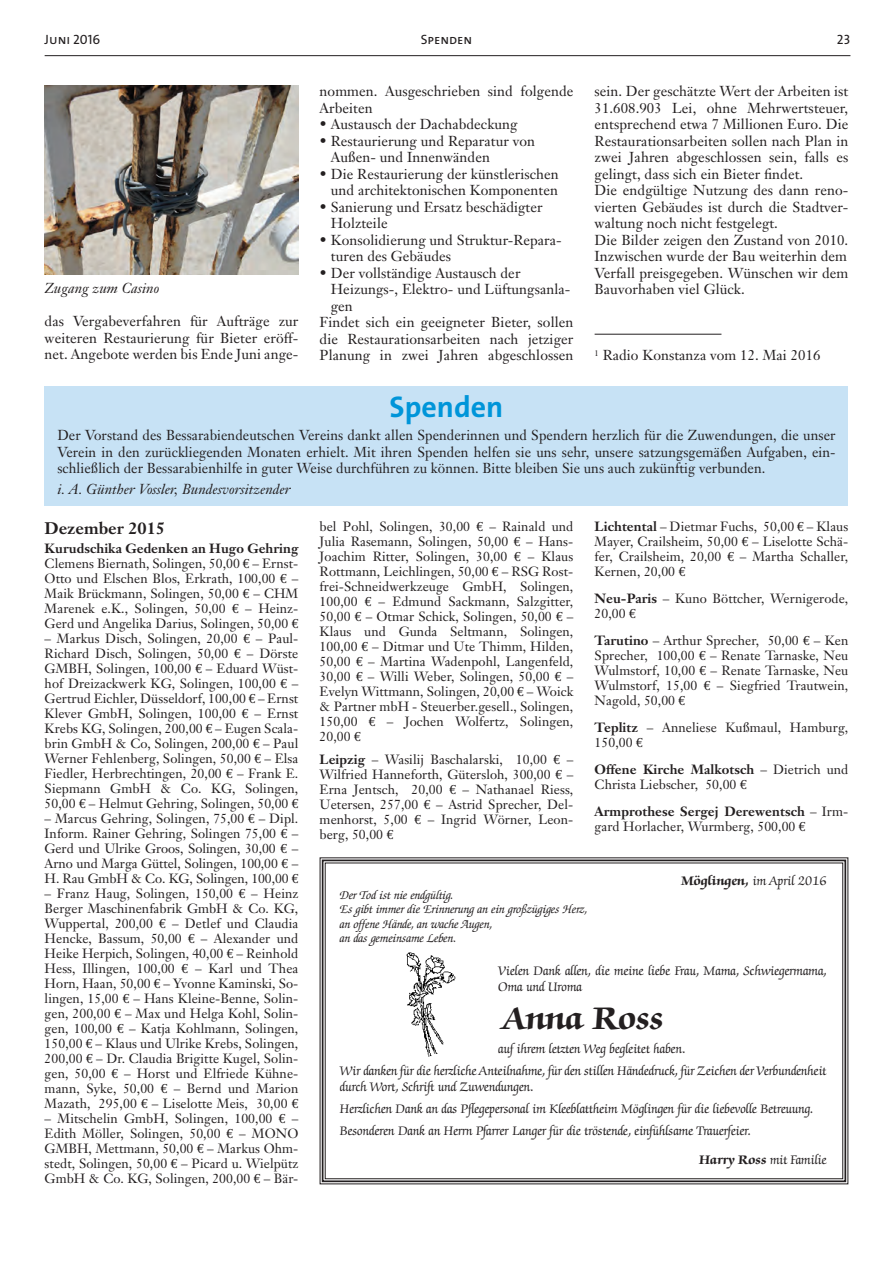
<style>
.page{position:relative;width:893px;height:1263px;background:#fff}
.page>*{position:absolute;margin:0;border:0;box-sizing:border-box;transform-origin:0 0}
.t1{font:700 36px "Zapf Chancery";letter-spacing:-.01em;color:#231f20}
.t2{font:700 30px "The Sans B7";color:#0095d9}
.t3{font:700 16.5px "Janson Text";color:#231f20}
.t4{font:14.25px/16.5px "Janson Text";letter-spacing:.005em;color:#231f20}
.t5{font:14.25px/22.2px "Zapf Chancery";color:#231f20}
.t6{font:italic 14.25px "Janson Text";letter-spacing:.005em;color:#231f20}
.t7{font:13.5px "The Sans Caps";color:#231f20}
.t8{font:13.2px/15px "Janson Text";letter-spacing:.005em;color:#231f20;text-align:justify}
.t9{font:italic 12.75px/14.2px "Zapf Chancery";color:#231f20}
.s1{font-weight:700}
.s2{font-family:"Euro Serif"}
</style>
<div class="page">
<hr style="left:45px;top:55px;width:805px;height:1px;background:#231f20">
<svg style="left:319px;top:857px;width:530px;height:328px"></svg>
<div style="left:322px;top:859px;width:524px;height:323px;border:2px solid #231f20"></div>
<div style="left:325px;top:862px;width:518px;height:317px;border:1px solid #231f20"></div>
<div style="left:45px;top:386px;width:803px;height:119px;background:#c7e2f5"></div>
<img style="left:45px;top:85px;width:253px;height:189px">
<hr style="left:595px;top:334px;width:126px;height:1px;background:#231f20">
<p class="t7" style="left:45px;top:28px;width:57px">Juni 2016</p>
<p class="t7" style="left:421px;top:28px;width:53px">Spenden</p>
<p class="t7" style="left:837px;top:28px;width:15px">23</p>
<p class="t6" style="left:45px;top:279px;width:116px">Zugang zum Casino</p>
<p class="t4" style="left:45px;top:313px;width:255px;text-align:justify">das Vergabeverfahren für Aufträge zur weiteren Restaurierung für Bieter eröff&shy;net. Angebote werden bis Ende Juni ange-</p>
<p class="t4" style="left:320px;top:83px;width:255px">nommen. Ausgeschrieben sind folgende<br>Arbeiten</p>
<p class="t4" style="left:320px;top:116px;width:200px">• Austausch der Dachabdeckung</p>
<p class="t4" style="left:331px;top:132px;width:206px;text-indent:-11px">• Restaurierung und Reparatur von<br>Außen- und Innenwänden</p>
<p class="t4" style="left:320px;top:165px;width:241px;text-align:right">• Die Restaurierung der künstlerischen und architektonischen Komponenten</p>
<p class="t4" style="left:331px;top:198px;width:213px;text-indent:-11px">• Sanierung und Ersatz beschädigter<br>Holzteile</p>
<p class="t4" style="left:331px;top:231px;width:232px;text-indent:-11px">• Konsolidierung und Struktur-Repara&shy;turen des Gebäudes</p>
<p class="t4" style="left:320px;top:264px;width:202px">• Der vollständige Austausch der</p>
<p class="t4" style="left:331px;top:281px;width:241px">Heizungs-, Elektro- und Lüftungsanla-</p>
<p class="t4" style="left:331px;top:297px;width:24px">gen</p>
<p class="t4" style="left:320px;top:314px;width:255px">Findet sich ein geeigneter Bieter, sollen</p>
<p class="t4" style="left:320px;top:330px;width:255px">die Restaurationsarbeiten nach jetziger</p>
<p class="t4" style="left:320px;top:347px;width:255px">Planung in zwei Jahren abgeschlossen</p>
<p class="t4" style="left:595px;top:83px;width:255px">sein. Der geschätzte Wert der Arbeiten ist 31.608.903 Lei, ohne Mehrwertsteuer, entsprechend etwa 7 Millionen Euro. Die Restaurationsarbeiten sollen nach Plan in zwei Jahren abgeschlossen sein, falls es gelingt, dass sich ein Bieter findet.<br>Die endgültige Nutzung des dann reno&shy;vierten Gebäudes ist durch die Stadtver&shy;waltung noch nicht festgelegt.<br>Die Bilder zeigen den Zustand von 2010.<br>Inzwischen wurde der Bau weiterhin dem Verfall preisgegeben. Wünschen wir dem Bauvorhaben viel Glück.</p>
<p class="t4" style="left:595px;top:347px;width:227px"><sup>1</sup> Radio Konstanza vom 12. Mai 2016</p>
<h2 class="t2" style="left:390px;top:391px;width:115px">Spenden</h2>
<p class="t4" style="left:57px;top:427px;width:780px;text-align:justify">Der Vorstand des Bessarabiendeutschen Vereins dankt allen Spenderinnen und Spendern herzlich für die Zuwendungen, die unser Verein in den zurückliegenden Monaten erhielt. Mit ihren Spenden helfen sie uns sehr, unsere satzungsgemäßen Aufgaben, ein&shy;schließlich der Bessarabienhilfe in guter Weise durchführen zu können. Bitte bleiben Sie uns auch zukünftig verbunden.</p>
<p class="t6" style="left:57px;top:480px;width:235px">i. A. Günther Vossler, Bundesvorsitzender</p>
<p class="t3" style="left:45px;top:517px;width:122px">Dezember 2015</p>
<p class="t8" style="left:45px;top:541px;width:255px"><span class="s1">Kurudschika Gedenken an Hugo Gehring </span>Clemens Biernath, Solingen, 50,00 <span class="s2">€</span> – Ernst-Otto und Elschen Blos, Erkrath, 100,00 <span class="s2">€</span> – Maik Brückmann, Solingen, 50,00 <span class="s2">€</span> – CHM Marenek e.K., Solingen, 50,00 <span class="s2">€</span> – Heinz-Gerd und Angelika Darius, Solingen, 50,00 <span class="s2">€</span></p>
<p class="t8" style="left:45px;top:631px;width:255px">– Markus Disch, Solingen, 20,00 <span class="s2">€</span> – Paul-Richard Disch, Solingen, 50,00 <span class="s2">€</span> – Dörste GMBH, Solingen, 100,00 <span class="s2">€</span> – Eduard Wüst&shy;hof Dreizackwerk KG, Solingen, 100,00 <span class="s2">€</span> – Gertrud Eichler, Düsseldorf, 100,00 <span class="s2">€</span> – Ernst Klever GmbH, Solingen, 100,00 <span class="s2">€</span> – Ernst Krebs KG, Solingen, 200,00 <span class="s2">€</span> – Eugen Scala&shy;brin GmbH &amp; Co, Solingen, 200,00 <span class="s2">€</span> – Paul Werner Fehlenberg, Solingen, 50,00 <span class="s2">€</span> – Elsa Fiedler, Herbrechtingen, 20,00 <span class="s2">€</span> – Frank E.<br>Siepmann GmbH &amp; Co. KG, Solingen, 50,00 <span class="s2">€</span> – Helmut Gehring, Solingen, 50,00 <span class="s2">€</span></p>
<p class="t8" style="left:45px;top:811px;width:255px">– Marcus Gehring, Solingen, 75,00 <span class="s2">€</span> – Dipl.<br>Inform. Rainer Gehring, Solingen 75,00 <span class="s2">€</span> – Gerd und Ulrike Groos, Solingen, 30,00 <span class="s2">€</span> – Arno und Marga Güttel, Solingen, 100,00 <span class="s2">€</span> – H. Rau GmbH &amp; Co. KG, Solingen, 100,00 <span class="s2">€</span></p>
<p class="t8" style="left:45px;top:886px;width:255px">– Franz Haug, Solingen, 150,00 <span class="s2">€</span> – Heinz Berger Maschinenfabrik GmbH &amp; Co. KG, Wuppertal, 200,00 <span class="s2">€</span> – Detlef und Claudia Hencke, Bassum, 50,00 <span class="s2">€</span> – Alexander und Heike Herpich, Solingen, 40,00 <span class="s2">€</span> – Reinhold Hess, Illingen, 100,00 <span class="s2">€</span> – Karl und Thea Horn, Haan, 50,00 <span class="s2">€</span> – Yvonne Kaminski, So&shy;lingen, 15,00 <span class="s2">€</span> – Hans Kleine-Benne, Solin&shy;gen, 200,00 <span class="s2">€</span> – Max und Helga Kohl, Solin&shy;gen, 100,00 <span class="s2">€</span> – Katja Kohlmann, Solingen, 150,00 <span class="s2">€</span> – Klaus und Ulrike Krebs, Solingen, 200,00 <span class="s2">€</span> – Dr. Claudia Brigitte Kugel, Solin&shy;gen, 50,00 <span class="s2">€</span> – Horst und Elfriede Kühne&shy;mann, Syke, 50,00 <span class="s2">€</span> – Bernd und Marion Mazath, 295,00 <span class="s2">€</span> – Liselotte Meis, 30,00 <span class="s2">€</span></p>
<p class="t8" style="left:45px;top:1111px;width:255px">– Mitschelin GmbH, Solingen, 100,00 <span class="s2">€</span> – Edith Möller, Solingen, 50,00 <span class="s2">€</span> – MONO GMBH, Mettmann, 50,00 <span class="s2">€</span> – Markus Ohm&shy;stedt, Solingen, 50,00 <span class="s2">€</span> – Picard u. Wielpütz GmbH &amp; Co. KG, Solingen, 200,00 <span class="s2">€</span> – Bär-</p>
<p class="t8" style="left:595px;top:519px;width:255px"><span class="s1">Lichtental</span> – Dietmar Fuchs, 50,00 <span class="s2">€</span> – Klaus Mayer, Crailsheim, 50,00 <span class="s2">€</span> – Liselotte Schä&shy;fer, Crailsheim, 20,00 <span class="s2">€</span> – Martha Schaller, Kernen, 20,00 <span class="s2">€</span></p>
<p class="t8" style="left:595px;top:591px;width:255px"><span class="s1">Neu-Paris</span> – Kuno Böttcher, Wernigerode,<br>20,00 <span class="s2">€</span></p>
<p class="t8" style="left:595px;top:633px;width:255px"><span class="s1">Tarutino</span> – Arthur Sprecher, 50,00 <span class="s2">€</span> – Ken Sprecher, 100,00 <span class="s2">€</span> – Renate Tarnaske, Neu Wulmstorf, 10,00 <span class="s2">€</span> – Renate Tarnaske, Neu Wulmstorf, 15,00 <span class="s2">€</span> – Siegfried Trautwein, Nagold, 50,00 <span class="s2">€</span></p>
<p class="t8" style="left:595px;top:719px;width:255px"><span class="s1">Teplitz</span> – Anneliese Kußmaul, Hamburg,<br>150,00 <span class="s2">€</span></p>
<p class="t8" style="left:595px;top:761px;width:255px"><span class="s1">Offene Kirche Malkotsch</span> – Dietrich und<br>Christa Liebscher, 50,00 <span class="s2">€</span></p>
<p class="t8" style="left:595px;top:803px;width:255px"><span class="s1">Armprothese Sergej Derewentsch</span> – Irm&shy;gard Horlacher, Wurmberg, 500,00 <span class="s2">€</span></p>
<p class="t8" style="left:320px;top:519px;width:255px">bel Pohl, Solingen, 30,00 <span class="s2">€</span> – Rainald und Julia Rasemann, Solingen, 50,00 <span class="s2">€</span> – Hans-Joachim Ritter, Solingen, 30,00 <span class="s2">€</span> – Klaus Rottmann, Leichlingen, 50,00 <span class="s2">€</span> – RSG Rost&shy;frei-Schneidwerkzeuge GmbH, Solingen, 100,00 <span class="s2">€</span> – Edmund Sackmann, Salzgitter, 50,00 <span class="s2">€</span> – Otmar Schick, Solingen, 50,00 <span class="s2">€</span> – Klaus und Gunda Seltmann, Solingen, 100,00 <span class="s2">€</span> – Ditmar und Ute Thimm, Hilden, 50,00 <span class="s2">€</span> – Martina Wadenpohl, Langenfeld, 30,00 <span class="s2">€</span> – Willi Weber, Solingen, 50,00 <span class="s2">€</span> – Evelyn Wittmann, Solingen, 20,00 <span class="s2">€</span> – Woick &amp; Partner mbH - Steuerber.gesell., Solingen, 150,00 <span class="s2">€</span> – Jochen Wolfertz, Solingen, 20,00 <span class="s2">€</span></p>
<p class="t8" style="left:320px;top:751px;width:255px"><span class="s1">Leipzig</span> – Wasilij Baschalarski, 10,00 <span class="s2">€</span> – Wilfried Hanneforth, Gütersloh, 300,00 <span class="s2">€</span> – Erna Jentsch, 20,00 <span class="s2">€</span> – Nathanael Riess, Uetersen, 257,00 <span class="s2">€</span> – Astrid Sprecher, Del&shy;menhorst, 5,00 <span class="s2">€</span> – Ingrid Wörner, Leon&shy;berg, 50,00 <span class="s2">€</span></p>
<p class="t5" style="left:681px;top:871px;width:147px"><span class="s1">Möglingen,</span> im April 2016</p>
<p class="t9" style="left:340px;top:889px;width:250px">Der Tod ist nie endgültig.<br>Es gibt immer die Erinnerung an ein großzügiges Herz, an offene Hände, an wache Augen,<br>an das gemeinsame Leben.</p>
<p class="t5" style="left:498px;top:963px;width:330px;line-height:16.5px">Vielen Dank allen, die meine liebe Frau, Mama, Schwiegermama,<br>Oma und Uroma</p>
<h1 class="t1" style="left:503px;top:1003px;width:163px">Anna Ross</h1>
<p class="t5" style="left:340px;top:1039px;width:489px;text-indent:158px">aufihrem letzten Weg begleitet haben.<br>Wir danken für die herzliche Anteilnahme, für den stillen Händedruck, für Zeichen der Verbundenheit</p>
<p class="t5" style="left:340px;top:1077px;width:475px">durch Wort, Schrift und Zuwendungen.<br>Herzlichen Dank an das Pflegepersonal im Kleeblattheim Möglingen für die liebevolle Betreuung.<br>Besonderen Dank an Herrn Pfarrer Langer für die tröstende, einfühlsame Trauerfeier.</p>
<p class="t5" style="left:699px;top:1149px;width:129px"><span class="s1">Harry Ross</span> mit Familie</p>
</div>
